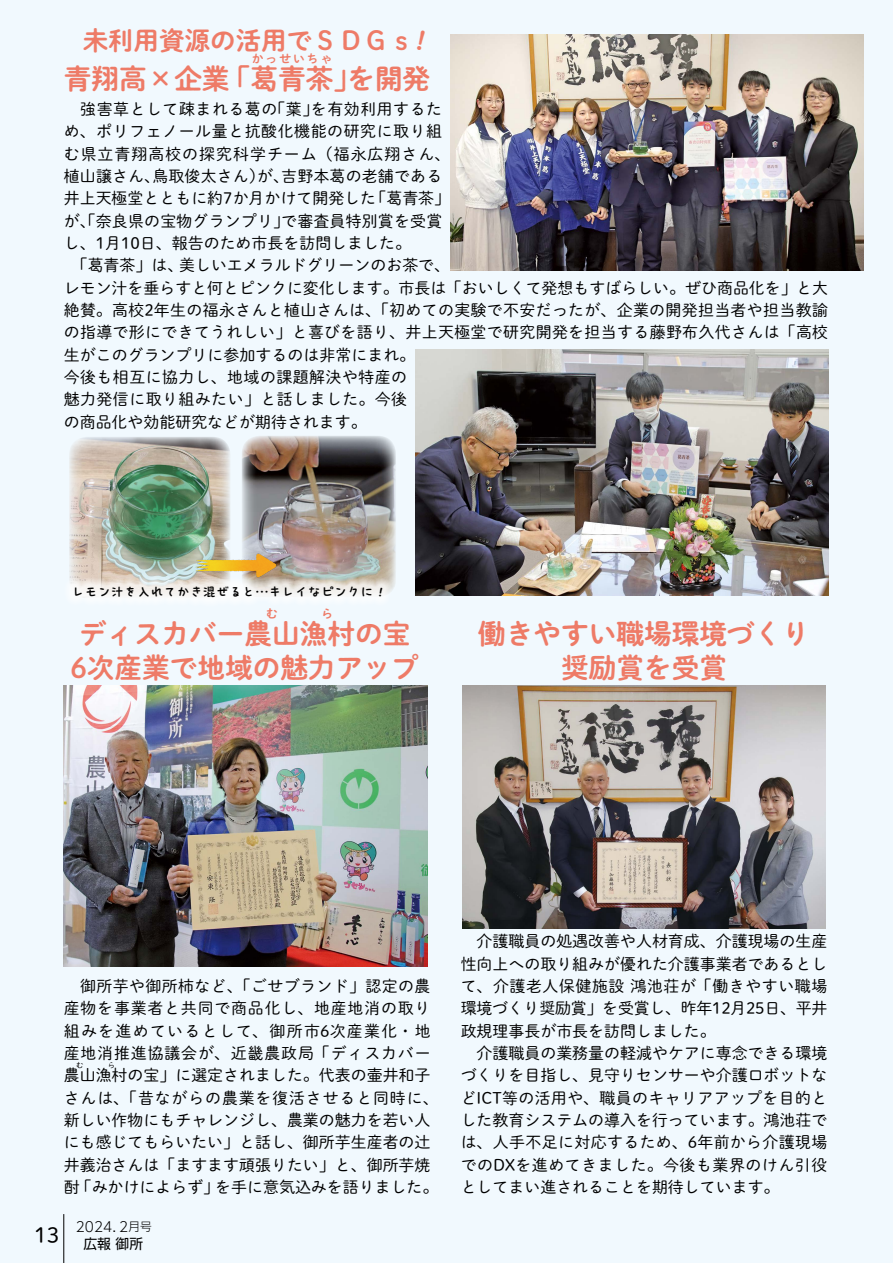
<style>
.page{position:relative;width:893px;height:1263px;background:#f1f9fe}
.page>*{position:absolute;margin:0;border:0;box-sizing:border-box;transform-origin:0 0}
.t1{font:27.6px/34px "P Shuei NM Go Std N B";color:#ee7b67;text-align:center}
.t2{font:25.5px "P Shuei NM Go Std N B";color:#ee7b67}
.t3{font:21.3px "P Shuei M Go Std N L";color:#000}
.t4{font:15.9px/22.4px "P Shuei M Go Std N L";color:#000}
.t5{font:15.9px/22.4px "P Shuei M Go Std N L";letter-spacing:.02em;color:#000}
.t6{font:15.9px "P Shuei M Go Std N L";letter-spacing:.035em;color:#000}
.t7{font:15.9px "P Shuei M Go Std N L";letter-spacing:.055em;color:#000}
.t8{font:15.9px "P Shuei M Go Std N L";letter-spacing:.06em;color:#000}
.t9{font:13.8px "P Puhu Holiday Min 2 R";letter-spacing:-.05em;color:#000}
.t10{font:300 13.8px "UD Shin Go Pro";color:#000}
.t11{font:13.8px "UD Shin Go Pro";color:#000}
.t12{font:11.7px "P Shuei NM Go Std N B";letter-spacing:.18em;color:#ee7b67}
.t13{font:300 11.7px "UD Shin Go Pro";color:#000}
.t14{font:7.5px "P Shuei M Go Std N L";color:#000}
.s1{font-size:11.7px}
</style>
<div class="page">
<hr style="left:64px;top:1214px;width:1px;height:49px;background:#000">
<img style="left:64px;top:686px;width:363px;height:281px">
<img style="left:462px;top:686px;width:364px;height:242px">
<img style="left:451px;top:35px;width:412px;height:236px">
<img style="left:416px;top:349px;width:412px;height:246px">
<img style="left:69px;top:437px;width:161px;height:139px">
<img style="left:242px;top:436px;width:154px;height:152px">
<div style="left:64px;top:576px;width:329px;height:32px;background:#fff;opacity:.75"></div>
<img style="left:195px;top:546px;width:85px;height:39px">
<svg style="left:379px;top:587px;width:3px;height:9px"></svg>
<h2 class="t2" style="left:83px;top:21px;width:333px">未利用資源の活用でＳＤＧｓ</h2>
<h1 class="t1" style="left:223px;top:61px;width:140px">「葛青茶」</h1>
<p class="t12" style="left:252px;top:50px;width:82px">かっせいちゃ</p>
<h1 class="t1" style="left:64px;top:61px;width:167px">青翔高×企業</h1>
<h1 class="t1" style="left:347px;top:61px;width:84px">を開発</h1>
<p class="t4" style="left:269px;top:97px;width:50px">「葉」</p>
<p class="t6" style="left:64px;top:97px;width:215px">　強害草として疎まれる葛の</p>
<p class="t6" style="left:64px;top:120px;width:380px">め、ポリフェノール量と抗酸化機能の研究に取り組</p>
<p class="t8" style="left:64px;top:142px;width:388px">む県立青翔高校の探究科学チーム（福永広翔さん、</p>
<p class="t4" style="left:281px;top:164px;width:163px">吉野本葛の老舗である</p>
<p class="t6" style="left:311px;top:97px;width:133px">を有効利用するた</p>
<p class="t4" style="left:152px;top:164px;width:138px">鳥取俊太さんが）、</p>
<p class="t4" style="left:64px;top:164px;width:98px">植山譲さん、</p>
<p class="t4" style="left:370px;top:187px;width:81px">「葛青茶「</p>
<p class="t4" style="left:281px;top:187px;width:163px;text-indent:-217px">井上天極堂とともに約7か月かけて開発した<br>で審査員特別賞を受賞</p>
<p class="t4" style="left:64px;top:209px;width:227px">が、「奈良県の宝物グランプリ」</p>
<p class="t4" style="left:64px;top:231px;width:349px">し、月1 10日、報告のため市長を訪問しました。</p>
<p class="t4" style="left:179px;top:254px;width:273px">美しいエメラルドグリーンのお茶で、</p>
<p class="t5" style="left:64px;top:254px;width:766px">　「葛青茶」は、<br>レモン汁を垂らすと何とピンクに変化します。市長は「おいしくて発想もすばらしい。ぜひ商品化を」と大絶賛。高校2年生の福永さんと植山さんは、「初めての実験で不安だったが、企業の開発担当者や担当教諭の指導で形にできてうれしい」と喜びを語り、井上天極堂で研究開発を担当する藤野布久代さんは「高校生がこのグランプリに参加するのは非常にまれ。<br>今後も相互に協力し、地域の課題解決や特産の<br>魅力発信に取り組みたい」と話しました。今後<br>の商品化や効能研究などが期待されます。</p>
<p class="t9" style="left:71px;top:583px;width:304px">レモン汁を入れてかき混ぜると…キレイなピンクに</p>
<p class="t12" style="left:266px;top:605px;width:13px">む</p>
<p class="t12" style="left:322px;top:605px;width:13px">ら</p>
<h1 class="t1" style="left:70px;top:650px;width:350px">6次産業で地域の魅力アップ</h1>
<h1 class="t1" style="left:79px;top:616px;width:333px">ディスカバー農山漁村の宝</h1>
<h1 class="t1" style="left:478px;top:616px;width:333px">働きやすい職場環境づくり奨励賞を受賞</h1>
<p class="t4" style="left:64px;top:974px;width:368px;text-align:justify">　御所芋や御所柿など、「ごせブランド」認定の農産物を事業者と共同で商品化し、地産地消の取り組みを進めているとして、御所市6次産業化・地産地消推進協議会が、近畿農政局「ディスカバー農山漁村の宝」に選定されました。代表の壷井和子</p>
<p class="t14" style="left:76px;top:1059px;width:9px">む</p>
<p class="t14" style="left:108px;top:1059px;width:9px">ら</p>
<p class="t7" style="left:64px;top:1086px;width:376px">さんは、「昔ながらの農業を復活させると同時に、</p>
<p class="t4" style="left:64px;top:1108px;width:368px">新しい作物にもチャレンジし、農業の魅力を若い人</p>
<p class="t4" style="left:64px;top:1131px;width:368px">にも感じてもらいたい」と話し、御所芋生産者の辻</p>
<p class="t4" style="left:64px;top:1153px;width:368px">井義治さんは「ますます頑張りたい」と、御所芋焼</p>
<p class="t4" style="left:215px;top:1175px;width:225px">を手に意気込みを語りました。</p>
<p class="t4" style="left:76px;top:1175px;width:145px">「みかけによらず」</p>
<p class="t4" style="left:64px;top:1175px;width:17px">酎</p>
<p class="t10" style="left:72px;top:1215px;width:62px">2023<span class="s1">．</span>11</p>
<p class="t13" style="left:128px;top:1217px;width:25px">月号</p>
<p class="t10" style="left:76px;top:1215px;width:54px">2024．2</p>
<p class="t11" style="left:83px;top:1232px;width:61px">広報御所</p>
<p class="t10" style="left:108px;top:1215px;width:27px">．2</p>
<h3 class="t3" style="left:34px;top:1219px;width:27px">13</h3>
<p class="t13" style="left:132px;top:1217px;width:25px">月号</p>
<p class="t4" style="left:461px;top:930px;width:368px">　介護職員の処遇改善や人材育成、介護現場の生産性向上への取り組みが優れた介護事業者であるとして、介護老人保健施設鴻池荘が「働きやすい職場環境づくり奨励賞」を受賞し、昨年12月25日、平井政規理事長が市長を訪問しました。<br>　介護職員の業務量の軽減やケアに専念できる環境づくりを目指し、見守りセンサーや介護ロボットなどICT等の活用や、職員のキャリアアップを目的とした教育システムの導入を行っています。鴻池荘では、人手不足に対応するため、6年前から介護現場でのDXを進めてきました。今後も業界のけん引役としてまい進されることを期待しています。</p>
</div>
